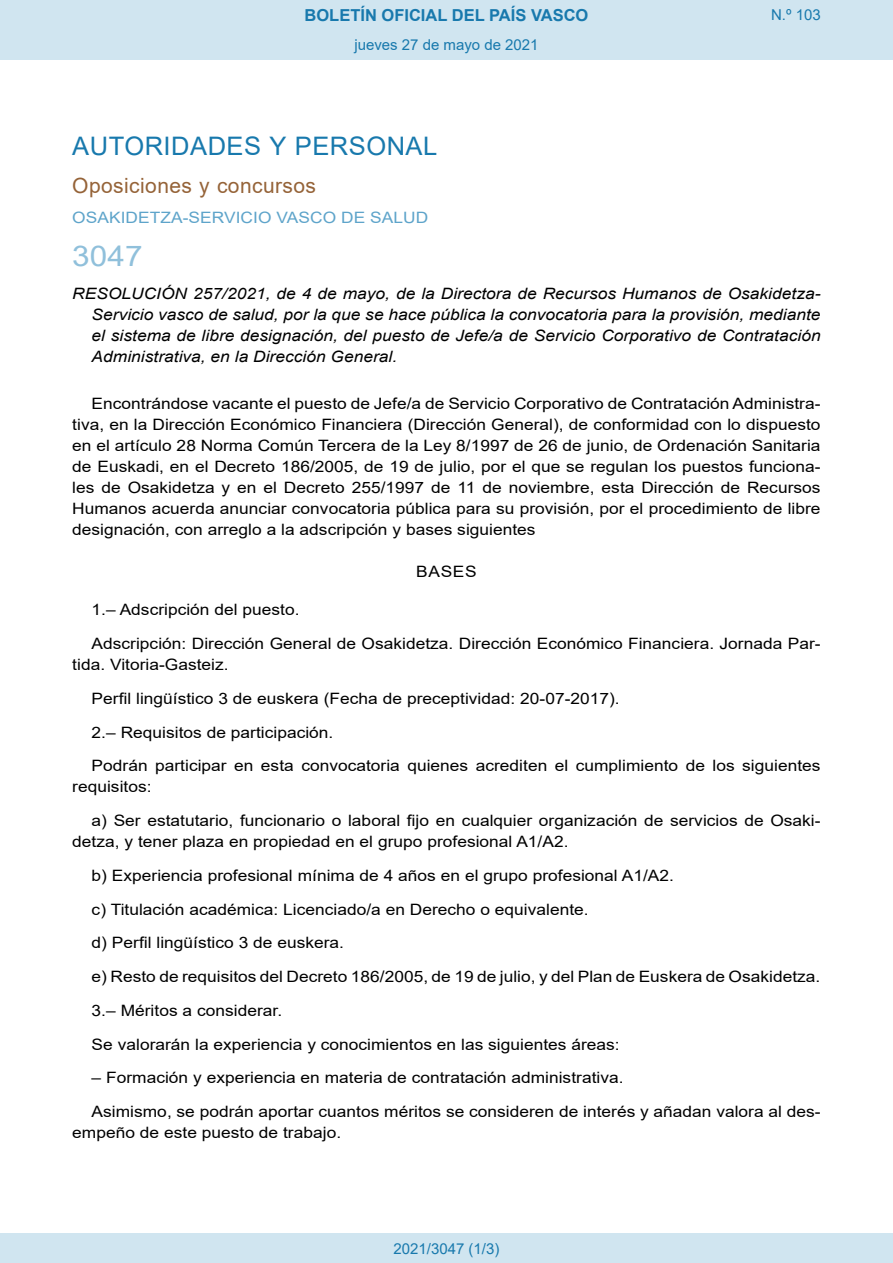
<style>
.page{position:relative;width:893px;height:1263px;background:#fff}
.page>*{position:absolute;margin:0;border:0;box-sizing:border-box;transform-origin:0 0}
.BOPVOrden{font:28.5px "Arial";color:#90c0db;scale:1.11 1}
.BOPVSeccion{font:25.5px "Arial";letter-spacing:.02em;color:#1879ad}
.BOPVSubseccion{font:21px "Arial";letter-spacing:.02em;color:#956338}
.t1{font:700 16.5px "Arial";color:#1879ad}
.BOPVDetalle{font:15.6px/21px "Arial";color:#000;scale:1.11 1}
.BOPVTitulo{font:italic 15.6px/21px "Arial";color:#000;text-align:justify;scale:1.11 1}
.BOPVOrganismo{font:15.6px "Arial";letter-spacing:.005em;color:#5ea4ca;scale:1.11 1}
.BOPVClave{font:15.6px "Arial";letter-spacing:.035em;color:#000;scale:1.11 1}
.Paginacion_Centro{font:15px "Arial";color:#1879ad}
</style>
<div class="page">
<div style="left:0;top:0;width:893px;height:60px;background:#d0e5f0"></div>
<div style="left:0;top:1233px;width:893px;height:30px;background:#d0e5f0"></div>
<p class="t1" style="left:305px;top:3px;width:285px">BOLETÍN OFICIAL DEL PAÍS VASCO</p>
<p class="Paginacion_Centro" style="left:354px;top:35px;width:186px">jueves 27 de mayo de 2021</p>
<p class="Paginacion_Centro" style="left:771px;top:5px;width:51px">N.º 103</p>
<p class="BOPVSeccion" style="left:72px;top:128px;width:367px">AUTORIDADES Y PERSONAL</p>
<p class="BOPVSubseccion" style="left:72px;top:171px;width:245px">Oposiciones y concursos</p>
<p class="BOPVOrganismo" style="left:72px;top:207px;width:322px">OSAKIDETZA-SERVICIO VASCO DE SALUD</p>
<p class="BOPVOrden" style="left:72px;top:236px;width:65px">3047</p>
<p class="BOPVTitulo" style="left:92px;top:284px;width:658px;text-indent:-19px">RESOLUCIÓN 257/2021, de 4 de mayo, de la Directora de Recursos Humanos de Osakidetza-Servicio vasco de salud, por la que se hace pública la convocatoria para la provisión, mediante el sistema de libre designación, del puesto de Jefe/a de Servicio Corporativo de Contratación Administrativa, en la Dirección General.</p>
<p class="BOPVDetalle" style="left:72px;top:393px;width:676px;text-align:justify;text-indent:19px">Encontrándose vacante el puesto de Jefe/a de Servicio Corporativo de Contratación Administra&shy;tiva, en la Dirección Económico Financiera (Dirección General), de conformidad con lo dispuesto en el artículo 28 Norma Común Tercera de la Ley 8/1997 de 26 de junio, de Ordenación Sanitaria de Euskadi, en el Decreto 186/2005, de 19 de julio, por el que se regulan los puestos funciona&shy;les de Osakidetza y en el Decreto 255/1997 de 11 de noviembre, esta Dirección de Recursos Humanos acuerda anunciar convocatoria pública para su provisión, por el procedimiento de libre designación, con arreglo a la adscripción y bases siguientes</p>
<p class="BOPVClave" style="left:416px;top:561px;width:56px">BASES</p>
<p class="BOPVDetalle" style="left:92px;top:599px;width:189px">1.– Adscripción del puesto.</p>
<p class="BOPVDetalle" style="left:72px;top:633px;width:676px;text-indent:19px">Adscripción: Dirección General de Osakidetza. Dirección Económico Financiera. Jornada Par&shy;tida. Vitoria-Gasteiz.</p>
<p class="BOPVDetalle" style="left:92px;top:688px;width:477px">Perfil lingüístico 3 de euskera (Fecha de preceptividad: 20-07-2017).</p>
<p class="BOPVDetalle" style="left:92px;top:721px;width:219px">2.– Requisitos de participación.</p>
<p class="BOPVDetalle" style="left:72px;top:755px;width:676px;text-indent:19px">Podrán participar en esta convocatoria quienes acrediten el cumplimiento de los siguientes requisitos:</p>
<p class="BOPVDetalle" style="left:72px;top:810px;width:676px;text-indent:19px">a) Ser estatutario, funcionario o laboral fijo en cualquier organización de servicios de Osaki&shy;detza, y tener plaza en propiedad en el grupo profesional A1/A2.</p>
<p class="BOPVDetalle" style="left:92px;top:865px;width:526px">b) Experiencia profesional mínima de 4 años en el grupo profesional A1/A2.</p>
<p class="BOPVDetalle" style="left:92px;top:898px;width:449px">c) Titulación académica: Licenciado/a en Derecho o equivalente.</p>
<p class="BOPVDetalle" style="left:92px;top:932px;width:229px">d) Perfil lingüístico 3 de euskera.</p>
<p class="BOPVDetalle" style="left:92px;top:966px;width:658px">e) Resto de requisitos del Decreto 186/2005, de 19 de julio, y del Plan de Euskera de Osakidetza.</p>
<p class="BOPVDetalle" style="left:92px;top:1000px;width:173px">3.– Méritos a considerar.</p>
<p class="BOPVDetalle" style="left:92px;top:1033px;width:477px">Se valorarán la experiencia y conocimientos en las siguientes áreas:</p>
<p class="BOPVDetalle" style="left:92px;top:1067px;width:481px">– Formación y experiencia en materia de contratación administrativa.</p>
<p class="BOPVDetalle" style="left:72px;top:1101px;width:676px;text-indent:19px">Asimismo, se podrán aportar cuantos méritos se consideren de interés y añadan valora al des&shy;empeño de este puesto de trabajo.</p>
<p class="Paginacion_Centro" style="left:393px;top:1238px;width:107px">2021/3047 (1/3)</p>
</div>
